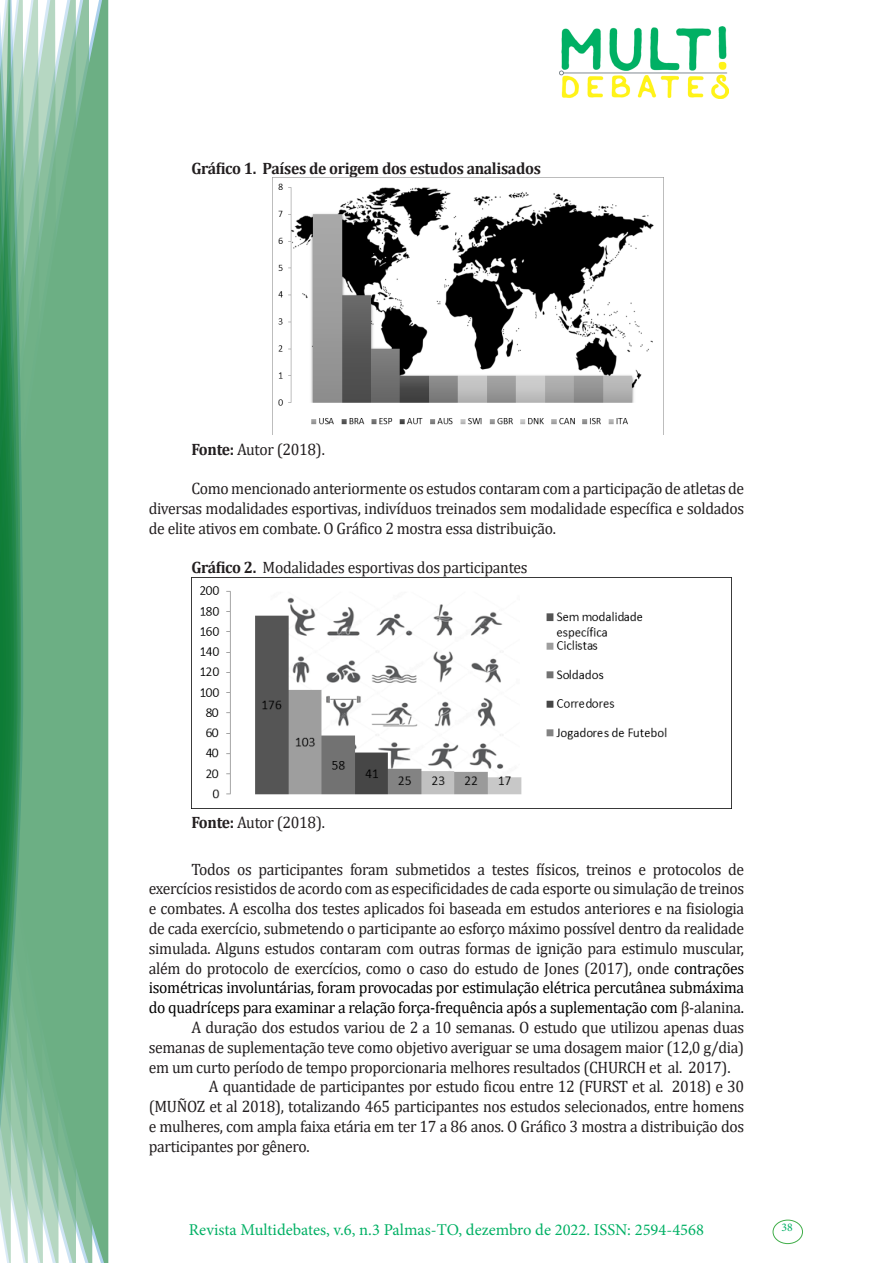
<style>
.page{position:relative;width:893px;height:1263px;background:#fff}
.page>*{position:absolute;margin:0;border:0;box-sizing:border-box;transform-origin:0 0}
.texto{font:16.5px/19.8px "Cambria";letter-spacing:-.02em;color:#231f20;text-align:justify;scale:.95 1}
.t1{font:16.5px "Minion Pro";color:#00b064}
.texto-2{font:700 16.5px "Cambria";letter-spacing:-.02em;color:#231f20;scale:.95 1}
.t2{font:11.7px "Minion Pro";color:#00b064}
.s1{font-weight:700}
.s2{color:#000}
</style>
<div class="page">
<img style="left:559px;top:26px;width:169px;height:72px">
<div style="left:95px;top:0;width:14px;height:1263px;background:#6caf84"></div>
<svg style="left:79px;top:0;width:16px;height:1263px;background:#71b289"></svg>
<svg style="left:62px;top:0;width:17px;height:1263px;background:#75b48c"></svg>
<svg style="left:45px;top:0;width:17px;height:1263px;background:#7cb792"></svg>
<svg style="left:30px;top:0;width:15px;height:1263px;background:#80ba96"></svg>
<svg style="left:0;top:0;width:30px;height:1263px;background:#61a97f"></svg>
<div style="left:772px;top:1219px;width:31px;height:25px;border:1px solid #40ae49;border-radius:50%"></div>
<img style="left:272px;top:178px;width:382px;height:257px">
<img style="left:192px;top:577px;width:539px;height:222px">
<p class="texto-2" style="left:191px;top:157px;width:369px">Gráfico 1. Países de origem dos estudos analisados</p>
<p class="texto" style="left:191px;top:439px;width:142px"><span class="s1">Fonte:</span> Autor (2018).</p>
<p class="texto" style="left:149px;top:478px;width:628px;text-indent:43px">Como mencionado anteriormente os estudos contaram com a participação de atletas de diversas modalidades esportivas, indivíduos treinados sem modalidade específica e soldados de elite ativos em combate. O Gráfico 2 mostra essa distribuição.</p>
<p class="texto" style="left:191px;top:558px;width:355px"><span class="s1">Gráfico 2.</span> Modalidades esportivas dos participantes</p>
<p class="texto" style="left:191px;top:812px;width:142px"><span class="s1">Fonte:</span> Autor (2018).</p>
<p class="texto" style="left:149px;top:859px;width:628px;text-indent:43px">Todos os participantes foram submetidos a testes físicos, treinos e protocolos de exercícios resistidos de acordo com as especificidades de cada esporte ou simulação de treinos e combates. A escolha dos testes aplicados foi baseada em estudos anteriores e na fisiologia de cada exercício, submetendo o participante ao esforço máximo possível dentro da realidade simulada. Alguns estudos contaram com outras formas de ignição para estimulo muscular, além do protocolo de exercícios, como o caso do estudo de Jones (2017), onde <span class="s2">contrações isométricas involuntárias, foram provocadas por estimulação elétrica percutânea submáxima do quadríceps para examinar a relação força-frequência após a suplementação com</span> β-alanina<span class="s2">.</span></p>
<p class="texto" style="left:149px;top:1017px;width:628px;text-indent:43px">A duração dos estudos variou de 2 a 10 semanas. O estudo que utilizou apenas duas semanas de suplementação teve como objetivo averiguar se uma dosagem maior (12,0 g/dia) em um curto período de tempo proporcionaria melhores resultados (CHURCH et al. 2017).</p>
<p class="texto" style="left:149px;top:1077px;width:628px;text-indent:60px">A quantidade de participantes por estudo ficou entre 12 (FURST et al. 2018) e 30 (MUÑOZ et al 2018), totalizando 465 participantes nos estudos selecionados, entre homens e mulheres, com ampla faixa etária em ter 17 a 86 anos. O Gráfico 3 mostra a distribuição dos participantes por gênero.</p>
<p class="t1" style="left:189px;top:1218px;width:517px">Revista Multidebates, v.6, n.3 Palmas-TO, dezembro de 2022. ISSN: 2594-4568</p>
<p class="t2" style="left:781px;top:1219px;width:13px">38</p>
</div>
